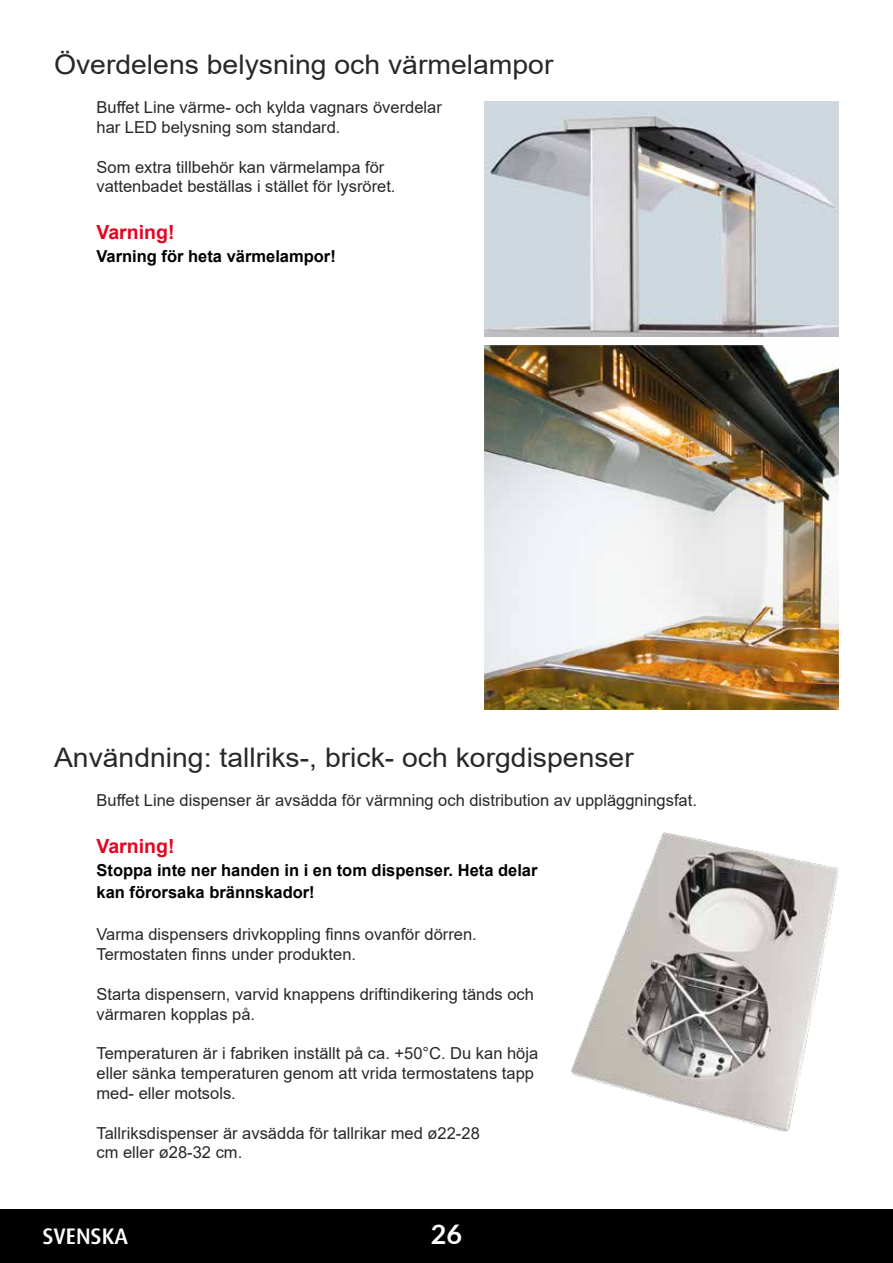
<style>
.page{position:relative;width:893px;height:1263px;background:#fff}
.page>*{position:absolute;margin:0;border:0;box-sizing:border-box;transform-origin:0 0}
.t1{font:27px "Arial";color:#282827;scale:1.05 1}
.t2{font:700 27px "Lato";color:#fff}
.t3{font:500 22.5px "Dax OT";color:#fff}
.t4{font:700 19.5px "Arial";color:#e40521}
.t5{font:16.5px/19.8px "Arial";color:#282827}
.t6{font:700 16.5px/22.5px "Arial";color:#000}
</style>
<div class="page">
<div style="left:0;top:1209px;width:893px;height:54px;background:#000"></div>
<img style="left:485px;top:101px;width:354px;height:235px">
<img style="left:485px;top:345px;width:354px;height:364px">
<img style="left:572px;top:832px;width:267px;height:299px">
<h1 class="t1" style="left:54px;top:46px;width:477px">Överdelens belysning och värmelampor</h1>
<p class="t5" style="left:97px;top:97px;width:347px">Buffet Line värme- och kylda vagnars överdelar har LED belysning som standard.</p>
<p class="t5" style="left:97px;top:157px;width:300px">Som extra tillbehör kan värmelampa för vattenbadet beställas i stället för lysröret.</p>
<p class="t4" style="left:97px;top:219px;width:80px">Varning!</p>
<p class="t6" style="left:97px;top:245px;width:241px">Varning för heta värmelampor!</p>
<h1 class="t1" style="left:54px;top:739px;width:554px">Användning: tallriks-, brick- och korgdispenser</h1>
<p class="t5" style="left:97px;top:790px;width:602px">Buffet Line dispenser är avsädda för värmning och distribution av uppläggningsfat.</p>
<p class="t4" style="left:97px;top:832px;width:80px">Varning!</p>
<p class="t6" style="left:97px;top:859px;width:443px">Stoppa inte ner handen in i en tom dispenser. Heta delar kan förorsaka brännskador!</p>
<p class="t5" style="left:97px;top:925px;width:382px">Varma dispensers drivkoppling finns ovanför dörren.<br>Termostaten finns under produkten.</p>
<p class="t5" style="left:97px;top:984px;width:439px">Starta dispensern, varvid knappens driftindikering tänds och värmaren kopplas på.</p>
<p class="t5" style="left:97px;top:1043px;width:443px">Temperaturen är i fabriken inställt på ca. +50°C. Du kan höja eller sänka temperaturen genom att vrida termostatens tapp med- eller motsols.</p>
<p class="t5" style="left:97px;top:1123px;width:385px">Tallriksdispenser är avsädda för tallrikar med ø22-28 cm eller ø28-32 cm.</p>
<h2 class="t3" style="left:43px;top:1222px;width:87px">SVENSKA</h2>
<h1 class="t2" style="left:431px;top:1214px;width:33px">26</h1>
</div>
